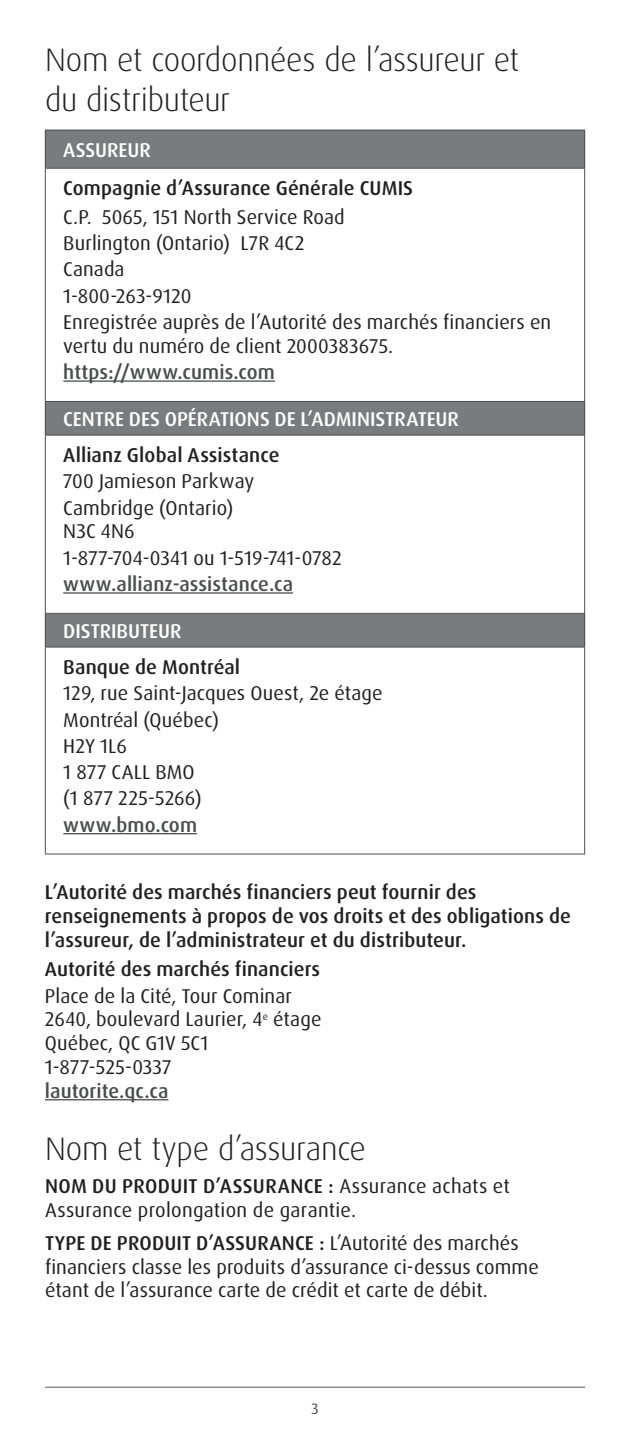
<style>
.page{position:relative;width:630px;height:1440px;background:#fff}
.page>*{position:absolute;margin:0;border:0;box-sizing:border-box;transform-origin:0 0}
.t1{font:300 32.5px/40px "Dax Pro";letter-spacing:-.01em;color:#231f20}
.t2{font:20px/23.8px "Dax Pro";letter-spacing:.005em;color:#231f20}
.t3{font:500 20px/23.8px "Dax Pro";letter-spacing:.005em;color:#231f20}
.t4{font:500 20px "Dax Pro";letter-spacing:.005em;color:#4b4c4d}
.t5{font:500 20px "Dax Pro";letter-spacing:-.005em;color:#fff}
.t6{font:15px "Dax Pro";color:#4b4c4d}
.s1{font-weight:500}
</style>
<div class="page">
<hr style="left:45px;top:1387px;width:540px;height:1px;background:#57585a">
<hr style="left:45px;top:1099px;width:123px;height:1px;background:#4b4c4d">
<div style="left:45px;top:130px;width:540px;height:38px;background:#797b7e"></div>
<div style="left:45px;top:401px;width:540px;height:34px;background:#797b7e"></div>
<div style="left:45px;top:613px;width:540px;height:34px;background:#797b7e"></div>
<hr style="left:45px;top:130px;width:540px;height:1px;background:#4b4c4d">
<hr style="left:45px;top:130px;width:1px;height:38px;background:#4b4c4d">
<hr style="left:584px;top:130px;width:1px;height:38px;background:#4b4c4d">
<hr style="left:45px;top:168px;width:540px;height:1px;background:#4b4c4d">
<hr style="left:45px;top:169px;width:1px;height:232px;background:#4b4c4d">
<hr style="left:584px;top:169px;width:1px;height:232px;background:#4b4c4d">
<hr style="left:45px;top:401px;width:540px;height:1px;background:#4b4c4d">
<hr style="left:45px;top:402px;width:1px;height:33px;background:#4b4c4d">
<hr style="left:584px;top:402px;width:1px;height:33px;background:#4b4c4d">
<hr style="left:45px;top:435px;width:540px;height:1px;background:#4b4c4d">
<hr style="left:45px;top:435px;width:1px;height:178px;background:#4b4c4d">
<hr style="left:584px;top:435px;width:1px;height:178px;background:#4b4c4d">
<hr style="left:45px;top:613px;width:540px;height:1px;background:#4b4c4d">
<hr style="left:45px;top:614px;width:1px;height:33px;background:#4b4c4d">
<hr style="left:584px;top:614px;width:1px;height:33px;background:#4b4c4d">
<hr style="left:45px;top:647px;width:540px;height:1px;background:#4b4c4d">
<hr style="left:45px;top:647px;width:1px;height:207px;background:#4b4c4d">
<hr style="left:584px;top:647px;width:1px;height:207px;background:#4b4c4d">
<hr style="left:45px;top:854px;width:540px;height:1px;background:#4b4c4d">
<hr style="left:63px;top:380px;width:212px;height:2px;background:#4b4c4d">
<hr style="left:63px;top:592px;width:230px;height:2px;background:#4b4c4d">
<hr style="left:63px;top:833px;width:134px;height:1px;background:#4b4c4d">
<h2 class="t1" style="left:45px;top:39px;width:476px">Nom et coordonnées de l’assureur et du distributeur</h2>
<h3 class="t5" style="left:63px;top:137px;width:89px">ASSUREUR</h3>
<p class="t3" style="left:63px;top:177px;width:351px">Compagnie d’Assurance Générale CUMIS</p>
<p class="t2" style="left:63px;top:205px;width:283px">C .P . 5065, 151 North Service Road</p>
<p class="t2" style="left:63px;top:231px;width:243px">Burlington (Ontario) L7R 4C2</p>
<p class="t2" style="left:63px;top:258px;width:63px">Canada</p>
<p class="t2" style="left:63px;top:284px;width:130px">1-800-263-9120</p>
<p class="t2" style="left:63px;top:310px;width:489px">Enregistrée auprès de l’Autorité des marchés financiers en vertu du numéro de client 2000383675 .</p>
<p class="t4" style="left:63px;top:359px;width:213px">https://www.cumis.com</p>
<h3 class="t5" style="left:63px;top:406px;width:397px">CENTRE DES OPÉRATIONS DE L’ADMINISTRATEUR</h3>
<p class="t3" style="left:63px;top:443px;width:218px">Allianz Global Assistance</p>
<p class="t2" style="left:63px;top:470px;width:193px">700 Jamieson Parkway</p>
<p class="t2" style="left:63px;top:496px;width:171px">Cambridge (Ontario)</p>
<p class="t2" style="left:63px;top:520px;width:73px">N3C 4N6</p>
<p class="t2" style="left:63px;top:546px;width:280px">1-877-704-0341 ou 1-519-741-0782</p>
<p class="t4" style="left:63px;top:571px;width:231px">www.allianz-assistance.ca</p>
<h3 class="t5" style="left:63px;top:618px;width:120px">DISTRIBUTEUR</h3>
<p class="t3" style="left:63px;top:655px;width:178px">Banque de Montréal</p>
<p class="t2" style="left:63px;top:682px;width:321px">129, rue Saint-Jacques Ouest, 2e étage</p>
<p class="t2" style="left:63px;top:708px;width:157px">Montréal (Québec)</p>
<p class="t2" style="left:63px;top:734px;width:65px">H2Y 1L6</p>
<p class="t2" style="left:63px;top:760px;width:133px">1 877 CALL BMO</p>
<p class="t2" style="left:63px;top:787px;width:140px">(1 877 225-5266)</p>
<p class="t4" style="left:63px;top:812px;width:135px">www.bmo.com</p>
<p class="t3" style="left:45px;top:880px;width:527px">L’Autorité des marchés financiers peut fournir des renseignements à propos de vos droits et des obligations de l’assureur, de l’administrateur et du distributeur.</p>
<h3 class="t3" style="left:45px;top:958px;width:277px">Autorité des marchés financiers</h3>
<p class="t2" style="left:45px;top:984px;width:248px">Place de la Cité, Tour Cominar</p>
<p class="t2" style="left:45px;top:1008px;width:278px">2640, boulevard Laurier, 4<sup>e</sup> étage</p>
<p class="t2" style="left:45px;top:1031px;width:165px">Québec, QC G1V 5C1</p>
<p class="t2" style="left:45px;top:1055px;width:128px">1-877-525-0337</p>
<p class="t4" style="left:45px;top:1078px;width:125px">lautorite.qc.ca</p>
<h2 class="t1" style="left:45px;top:1129px;width:323px">Nom et type d’assurance</h2>
<p class="t2" style="left:45px;top:1174px;width:466px"><span class="s1">NOM DU PRODUIT D’ASSURANCE :</span> Assurance achats et<br>Assurance prolongation de garantie .</p>
<p class="t2" style="left:45px;top:1231px;width:495px"><span class="s1">TYPE DE PRODUIT D’ASSURANCE :</span> L’Autorité des marchés financiers classe les produits d’assurance ci-dessus comme étant de l’assurance carte de crédit et carte de débit .</p>
<p class="t6" style="left:311px;top:1399px;width:9px">3</p>
</div>
